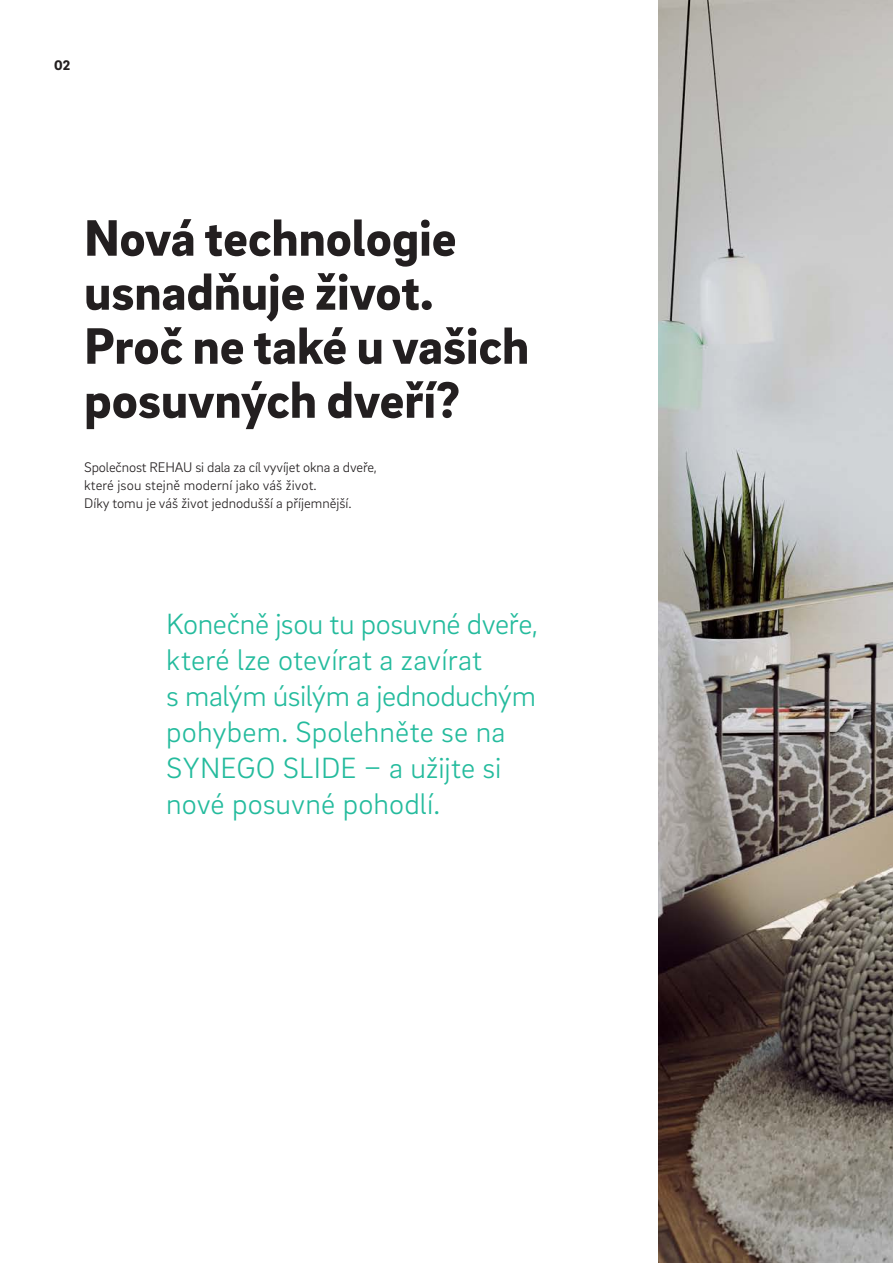
<style>
.page{position:relative;width:893px;height:1263px;background:#fff}
.page>*{position:absolute;margin:0;border:0;box-sizing:border-box;transform-origin:0 0}
._01__Headline_-_35pt{font:900 52.5px/54px "Brix Sans";color:#231f20}
._11__Highlighter_-_2{font:300 30px/36px "Brix Sans";color:#24bb9d}
._16__Body_text_-_9_5{font:300 14.25px/18px "Brix Sans";color:#231f20}
.MP__Page_numbers_-_9{font:900 14.25px "Brix Sans";color:#231f20}
</style>
<div class="page">
<img style="left:659px;top:0;width:234px;height:1263px">
<p class="MP__Page_numbers_-_9" style="left:54px;top:56px;width:18px">02</p>
<p class="_01__Headline_-_35pt" style="left:84px;top:208px;width:446px">Nová technologie usnadňuje život.<br>Proč ne také u vašich posuvných dveří?</p>
<p class="_16__Body_text_-_9_5" style="left:84px;top:457px;width:294px">Společnost REHAU si dala za cíl vyvíjet okna a dveře, které jsou stejně moderní jako váš život.<br>Díky tomu je váš život jednodušší a příjemnější.</p>
<p class="_11__Highlighter_-_2" style="left:166px;top:604px;width:373px">Konečně jsou tu posuvné dveře, které lze otevírat a zavírat<br>s malým úsilým a jednoduchým pohybem. Spolehněte se na<br>SYNEGO SLIDE – a užijte si nové posuvné pohodlí.</p>
</div>
